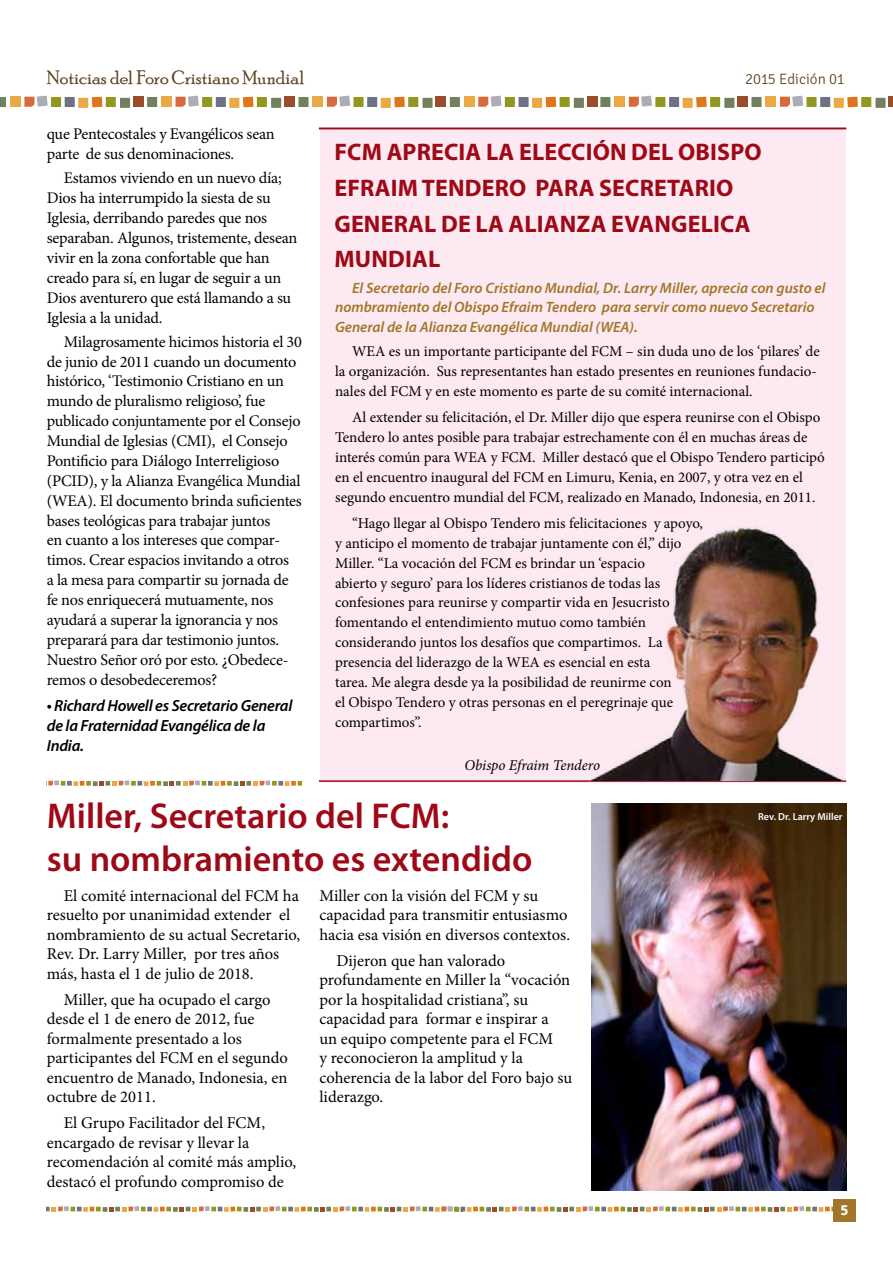
<style>
.page{position:relative;width:893px;height:1263px;background:#fff}
.page>*{position:absolute;margin:0;border:0;box-sizing:border-box;transform-origin:0 0}
.t1{font:600 36px/43.2px "Myriad Pro";color:#9e0917}
.t2{font:700 24px/35.5px "Myriad Pro";letter-spacing:.005em;color:#9e0917}
.t3{font:19.5px "Poor Richard";color:#5d4321}
.t4{font:16.5px/19.5px "Minion Pro";color:#000}
.t5{font:16.2px/19.8px "Minion Pro";letter-spacing:-.015em;color:#000}
.t6{font:italic 600 16.2px/20px "Myriad Pro";letter-spacing:-.015em;color:#000}
.t7{font:15px/20px "Minion Pro";color:#000}
.t8{font:italic 600 15px/19.5px "Myriad Pro";color:#a27629}
.t9{font:italic 15px "Minion Pro";letter-spacing:-.01em;color:#000}
.t10{font:300 15px "Signika Negative";letter-spacing:-.005em;color:#5d4321}
.t11{font:700 15px "Signika Negative";color:#fff}
.t12{font:600 10.2px "Myriad Pro";color:#fff}
</style>
<div class="page">
<div style="left:65px;top:97px;width:10px;height:10px;background:#6d7285"></div>
<div style="left:78px;top:98px;width:10px;height:10px;background:#eaa945"></div>
<div style="left:10px;top:97px;width:10px;height:10px;background:#eaa945"></div>
<div style="left:106px;top:97px;width:10px;height:10px;background:#93961f"></div>
<div style="left:51px;top:97px;width:10px;height:10px;background:#93961f"></div>
<svg style="left:92px;top:97px;width:10px;height:10px"></svg>
<div style="left:120px;top:98px;width:10px;height:10px;background:#71805e"></div>
<svg style="left:0;top:97px;width:6px;height:10px"></svg>
<svg style="left:24px;top:96px;width:24px;height:11px"></svg>
<div style="left:133px;top:97px;width:11px;height:10px;background:#9b4c2b"></div>
<div style="left:216px;top:97px;width:10px;height:10px;background:#6d7285"></div>
<div style="left:229px;top:98px;width:10px;height:10px;background:#eaa945"></div>
<div style="left:162px;top:97px;width:10px;height:10px;background:#eaa945"></div>
<div style="left:257px;top:97px;width:10px;height:10px;background:#93961f"></div>
<div style="left:202px;top:97px;width:10px;height:10px;background:#93961f"></div>
<svg style="left:243px;top:97px;width:10px;height:10px"></svg>
<div style="left:271px;top:98px;width:10px;height:10px;background:#71805e"></div>
<div style="left:147px;top:97px;width:10px;height:10px;background:#71805e"></div>
<svg style="left:176px;top:96px;width:23px;height:11px"></svg>
<div style="left:285px;top:97px;width:10px;height:10px;background:#9b4c2b"></div>
<div style="left:367px;top:97px;width:10px;height:10px;background:#6d7285"></div>
<div style="left:381px;top:98px;width:10px;height:10px;background:#eaa945"></div>
<div style="left:313px;top:97px;width:10px;height:10px;background:#eaa945"></div>
<div style="left:408px;top:97px;width:10px;height:10px;background:#93961f"></div>
<div style="left:353px;top:97px;width:11px;height:10px;background:#93961f"></div>
<svg style="left:394px;top:97px;width:11px;height:10px"></svg>
<div style="left:422px;top:98px;width:11px;height:10px;background:#71805e"></div>
<div style="left:298px;top:97px;width:11px;height:10px;background:#71805e"></div>
<svg style="left:327px;top:96px;width:23px;height:11px"></svg>
<div style="left:436px;top:97px;width:10px;height:10px;background:#9b4c2b"></div>
<div style="left:518px;top:97px;width:11px;height:10px;background:#6d7285"></div>
<div style="left:532px;top:98px;width:10px;height:10px;background:#eaa945"></div>
<div style="left:464px;top:97px;width:10px;height:10px;background:#eaa945"></div>
<div style="left:560px;top:97px;width:10px;height:10px;background:#93961f"></div>
<div style="left:505px;top:97px;width:10px;height:10px;background:#93961f"></div>
<svg style="left:546px;top:97px;width:10px;height:10px"></svg>
<div style="left:574px;top:98px;width:10px;height:10px;background:#71805e"></div>
<div style="left:450px;top:97px;width:10px;height:10px;background:#71805e"></div>
<svg style="left:478px;top:96px;width:23px;height:11px"></svg>
<div style="left:587px;top:97px;width:10px;height:10px;background:#9b4c2b"></div>
<div style="left:669px;top:97px;width:10px;height:10px;background:#6d7285"></div>
<div style="left:683px;top:98px;width:10px;height:10px;background:#eaa945"></div>
<div style="left:615px;top:97px;width:10px;height:10px;background:#eaa945"></div>
<div style="left:710px;top:97px;width:10px;height:10px;background:#93961f"></div>
<div style="left:655px;top:97px;width:10px;height:10px;background:#93961f"></div>
<svg style="left:696px;top:97px;width:11px;height:10px"></svg>
<div style="left:724px;top:98px;width:10px;height:10px;background:#71805e"></div>
<div style="left:600px;top:97px;width:10px;height:10px;background:#71805e"></div>
<svg style="left:629px;top:96px;width:23px;height:11px"></svg>
<div style="left:738px;top:97px;width:10px;height:10px;background:#9b4c2b"></div>
<div style="left:820px;top:97px;width:10px;height:10px;background:#6d7285"></div>
<div style="left:834px;top:98px;width:10px;height:10px;background:#eaa945"></div>
<div style="left:766px;top:97px;width:10px;height:10px;background:#eaa945"></div>
<div style="left:861px;top:97px;width:10px;height:10px;background:#93961f"></div>
<div style="left:806px;top:97px;width:11px;height:10px;background:#93961f"></div>
<svg style="left:847px;top:97px;width:11px;height:10px"></svg>
<div style="left:875px;top:98px;width:11px;height:10px;background:#71805e"></div>
<div style="left:751px;top:97px;width:10px;height:10px;background:#71805e"></div>
<svg style="left:780px;top:96px;width:23px;height:11px"></svg>
<hr style="left:889px;top:97px;width:4px;height:10px;background:#9b4c2b">
<div style="left:320px;top:128px;width:525px;height:655px;background:#fde9f1"></div>
<svg style="left:48px;top:780px;width:254px;height:6px"></svg>
<svg style="left:47px;top:1206px;width:786px;height:6px"></svg>
<hr style="left:319px;top:780px;width:527px;height:2px;background:#9e0917">
<hr style="left:319px;top:128px;width:527px;height:1px;background:#9e0917">
<img style="left:591px;top:804px;width:255px;height:387px">
<img style="left:589px;top:525px;width:256px;height:256px">
<div style="left:833px;top:1199px;width:23px;height:22px;background:#a27629"></div>
<h3 class="t3" style="left:47px;top:66px;width:260px">Noticias del Foro Cristiano Mundial</h3>
<p class="t10" style="left:745px;top:70px;width:101px">2015 Edición 01</p>
<p class="t5" style="left:47px;top:124px;width:229px">que Pentecostales y Evangélicos sean parte de sus denominaciones.</p>
<p class="t5" style="left:47px;top:168px;width:252px;text-indent:17px">Estamos viviendo en un nuevo día; Dios ha interrumpido la siesta de su Iglesia, derribando paredes que nos separaban. Algunos, tristemente, desean vivir en la zona confortable que han creado para sí, en lugar de seguir a un Dios aventurero que está llamando a su Iglesia a la unidad.</p>
<p class="t5" style="left:47px;top:332px;width:257px;text-indent:17px">Milagrosamente hicimos historia el 30 de junio de 2011 cuando un documento histórico, ‘Testimonio Cristiano en un mundo de pluralismo religioso’, fue publicado conjuntamente por el Consejo Mundial de Iglesias (CMI), el Consejo Pontificio para Diálogo Interreligioso (PCID), y la Alianza Evangélica Mundial (WEA). El documento brinda suficientes bases teológicas para trabajar juntos<br>en cuanto a los intereses que compar&shy;timos. Crear espacios invitando a otros<br>a la mesa para compartir su jornada de fe nos enriquecerá mutuamente, nos ayudará a superar la ignorancia y nos preparará para dar testimonio juntos.<br>Nuestro Señor oró por esto. ¿Obedece&shy;remos o desobedeceremos?</p>
<p class="t6" style="left:47px;top:695px;width:247px">• Richard Howell es Secretario General de la Fraternidad Evangélica de la<br>India.</p>
<h2 class="t2" style="left:334px;top:133px;width:429px">FCM APRECIA LA ELECCIÓN DEL OBISPO<br>EFRAIM TENDERO PARA SECRETARIO<br>GENERAL DE LA ALIANZA EVANGELICA<br>MUNDIAL</h2>
<p class="t8" style="left:335px;top:278px;width:492px;text-indent:17px">El Secretario del Foro Cristiano Mundial, Dr. Larry Miller, aprecia con gusto el nombramiento del Obispo Efraim Tendero para servir como nuevo Secretario<br>General de la Alianza Evangélica Mundial (WEA).</p>
<p class="t7" style="left:335px;top:341px;width:486px;text-indent:17px">WEA es un importante participante del FCM – sin duda uno de los ‘pilares’ de la organización. Sus representantes han estado presentes en reuniones fundacio&shy;nales del FCM y en este momento es parte de su comité internacional.</p>
<p class="t7" style="left:335px;top:407px;width:491px;text-indent:17px">Al extender su felicitación, el Dr. Miller dijo que espera reunirse con el Obispo Tendero lo antes posible para trabajar estrechamente con él en muchas áreas de interés común para WEA y FCM. Miller destacó que el Obispo Tendero participó en el encuentro inaugural del FCM en Limuru, Kenia, en 2007, y otra vez en el segundo encuentro mundial del FCM, realizado en Manado, Indonesia, en 2011.</p>
<p class="t7" style="left:335px;top:513px;width:369px;text-indent:17px">“Hago llegar al Obispo Tendero mis felicitaciones y apoyo, y anticipo el momento de trabajar juntamente con él,” dijo Miller. “La vocación del FCM es brindar un ‘espacio<br>abierto y seguro’ para los líderes cristianos de todas las confesiones para reunirse y compartir vida en Jesucristo fomentando el entendimiento mutuo como también considerando juntos los desafíos que compartimos. La presencia del liderazgo de la WEA es esencial en esta<br>tarea. Me alegra desde ya la posibilidad de reunirme con<br>el Obispo Tendero y otras personas en el peregrinaje que compartimos”.</p>
<p class="t9" style="left:464px;top:755px;width:137px">Obispo Efraim Tendero</p>
<h1 class="t1" style="left:47px;top:793px;width:487px">Miller, Secretario del FCM:<br>su nombramiento es extendido</h1>
<p class="t4" style="left:47px;top:886px;width:255px;text-indent:17px">El comité internacional del FCM ha resuelto por unanimidad extender el nombramiento de su actual Secretario, Rev. Dr. Larry Miller, por tres años más, hasta el 1 de julio de 2018.</p>
<p class="t4" style="left:47px;top:990px;width:243px;text-indent:17px">Miller, que ha ocupado el cargo desde el 1 de enero de 2012, fue formalmente presentado a los participantes del FCM en el segundo encuentro de Manado, Indonesia, en octubre de 2011.</p>
<p class="t4" style="left:47px;top:1113px;width:251px;text-indent:17px">El Grupo Facilitador del FCM, encargado de revisar y llevar la recomendación al comité más amplio, destacó el profundo compromiso de</p>
<p class="t4" style="left:319px;top:886px;width:252px">Miller con la visión del FCM y su capacidad para transmitir entusiasmo hacia esa visión en diversos contextos.</p>
<p class="t4" style="left:319px;top:951px;width:254px;text-indent:17px">Dijeron que han valorado profundamente en Miller la “vocación por la hospitalidad cristiana”, su capacidad para formar e inspirar a<br>un equipo competente para el FCM<br>y reconocieron la amplitud y la coherencia de la labor del Foro bajo su liderazgo.</p>
<p class="t12" style="left:758px;top:810px;width:86px">Rev. Dr. Larry Miller</p>
<p class="t11" style="left:840px;top:1201px;width:9px">5</p>
</div>
